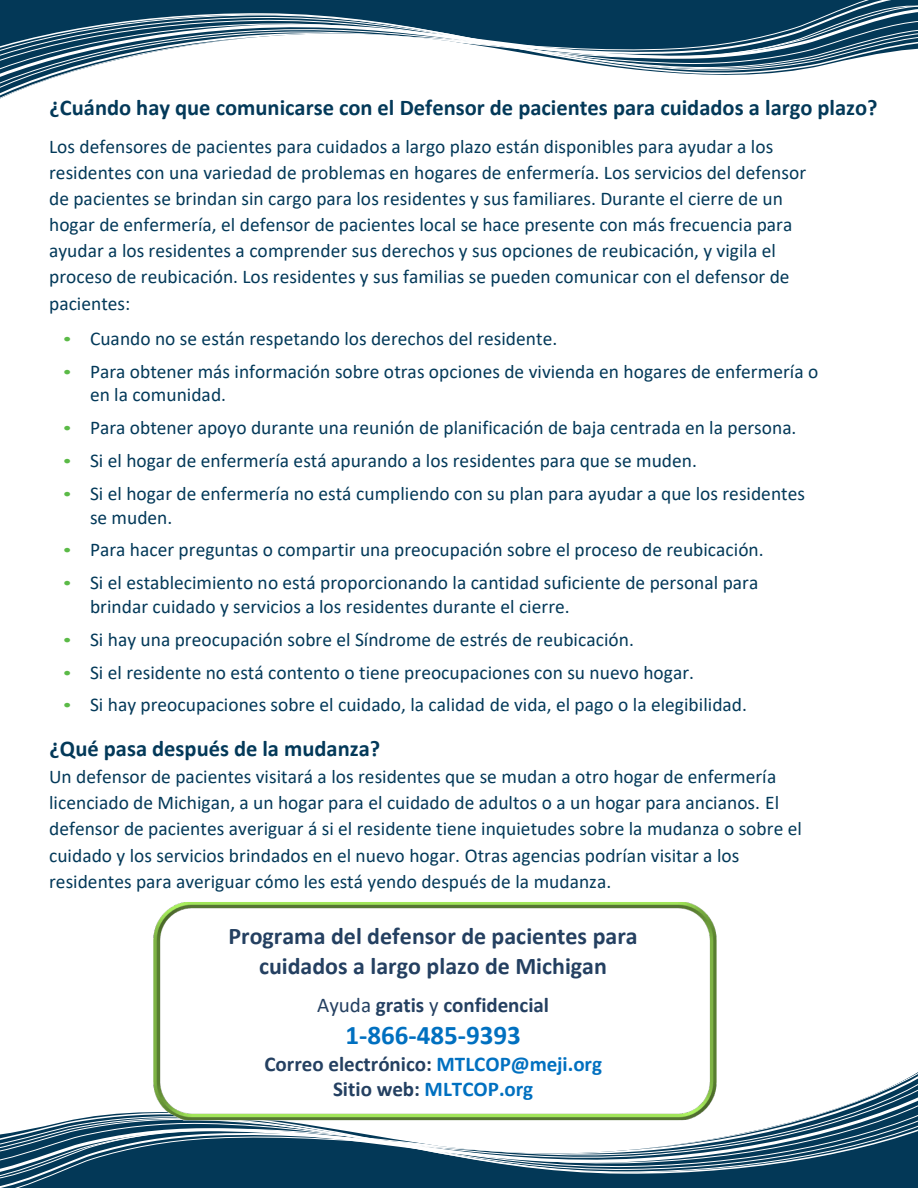
<style>
.page{position:relative;width:918px;height:1188px;background:#fff}
.page>*{position:absolute;margin:0;border:0;box-sizing:border-box;transform-origin:0 0}
.t1{font:700 27px "Calibri";color:#0070c0}
.t2{font:700 24px/29.4px "Calibri";color:#244061;text-align:center}
.t3{font:700 22.5px "Calibri";color:#033959}
.t4{font:700 21px/25.5px "Calibri";color:#244061;text-align:center}
.t5{font:19.5px/26.1px "Calibri";color:#033959}
.s1{font-family:"Times New Roman";font-size:18px;color:#5bba47}
.s2{font-weight:400}
.s3{color:#0070c0}
</style>
<div class="page">
<div style="left:0;top:1170px;width:918px;height:18px;background:#033857"></div>
<svg style="left:0;top:1072px;width:918px;height:98px"></svg>
<div style="left:0;top:0;width:918px;height:9px;background:#033857"></div>
<hr style="left:0;top:9px;width:918px;height:4px;background:#033857">
<svg style="left:0;top:13px;width:918px;height:86px"></svg>
<svg style="left:717px;top:1102px;width:54px;height:18px"></svg>
<img style="left:153px;top:902px;width:564px;height:218px">
<p class="t3" style="left:50px;top:91px;width:830px">¿Cuándo hay que comunicarse con el Defensor de pacientes para cuidados a largo plazo?</p>
<p class="t5" style="left:49px;top:133px;width:758px">Los defensores de pacientes para cuidados a largo plazo están disponibles para ayudar a los residentes con una variedad de problemas en hogares de enfermería. Los servicios del defensor de pacientes se brindan sin cargo para los residentes y sus familiares. Durante el cierre de un hogar de enfermería, el defensor de pacientes local se hace presente con más frecuencia para ayudar a los residentes a comprender sus derechos y sus opciones de reubicación, y vigila el proceso de reubicación. Los residentes y sus familias se pueden comunicar con el defensor de pacientes:</p>
<p class="t5" style="left:63px;top:325px;width:496px"><span class="s1">•</span> Cuando no se están respetando los derechos del residente.</p>
<p class="t5" style="left:90px;top:359px;width:730px;line-height:24px;text-indent:-27px"><span class="s1">•</span> Para obtener más información sobre otras opciones de vivienda en hogares de enfermería o en la comunidad.</p>
<p class="t5" style="left:63px;top:414px;width:735px"><span class="s1">•</span> Para obtener apoyo durante una reunión de planificación de baja centrada en la persona.</p>
<p class="t5" style="left:63px;top:447px;width:636px"><span class="s1">•</span> Si el hogar de enfermería está apurando a los residentes para que se muden.</p>
<p class="t5" style="left:90px;top:481px;width:717px;line-height:24px;text-indent:-27px"><span class="s1">•</span> Si el hogar de enfermería no está cumpliendo con su plan para ayudar a que los residentes se muden.</p>
<p class="t5" style="left:63px;top:536px;width:702px"><span class="s1">•</span> Para hacer preguntas o compartir una preocupación sobre el proceso de reubicación.</p>
<p class="t5" style="left:90px;top:570px;width:670px;line-height:23.7px;text-indent:-27px"><span class="s1">•</span> Si el establecimiento no está proporcionando la cantidad suficiente de personal para brindar cuidado y servicios a los residentes durante el cierre.</p>
<p class="t5" style="left:63px;top:626px;width:572px"><span class="s1">•</span> Si hay una preocupación sobre el Síndrome de estrés de reubicación.</p>
<p class="t5" style="left:63px;top:659px;width:633px"><span class="s1">•</span> Si el residente no está contento o tiene preocupaciones con su nuevo hogar.</p>
<p class="t5" style="left:63px;top:691px;width:685px"><span class="s1">•</span> Si hay preocupaciones sobre el cuidado, la calidad de vida, el pago o la elegibilidad.</p>
<p class="t3" style="left:50px;top:733px;width:332px">¿Qué pasa después de la mudanza?</p>
<p class="t5" style="left:49px;top:763px;width:754px">Un defensor de pacientes visitará a los residentes que se mudan a otro hogar de enfermería licenciado de Michigan, a un hogar para el cuidado de adultos o a un hogar para ancianos. El defensor de pacientes averiguar á si el residente tiene inquietudes sobre la mudanza o sobre el cuidado y los servicios brindados en el nuevo hogar. Otras agencias podrían visitar a los residentes para averiguar cómo les está yendo después de la mudanza.</p>
<p class="t2" style="left:228px;top:921px;width:411px">Programa del defensor de pacientes para cuidados a largo plazo de Michigan</p>
<p class="t4" style="left:317px;top:992px;width:233px"><span class="s2">Ayuda</span> gratis <span class="s2">y</span> confidencial</p>
<p class="t1" style="left:345px;top:1016px;width:177px">1-866-485-9393</p>
<p class="t4" style="left:264px;top:1051px;width:339px">Correo electrónico: <span class="s3">MTLCOP@meji.org<br></span>Sitio web: <span class="s3">MLTCOP.org</span></p>
</div>
